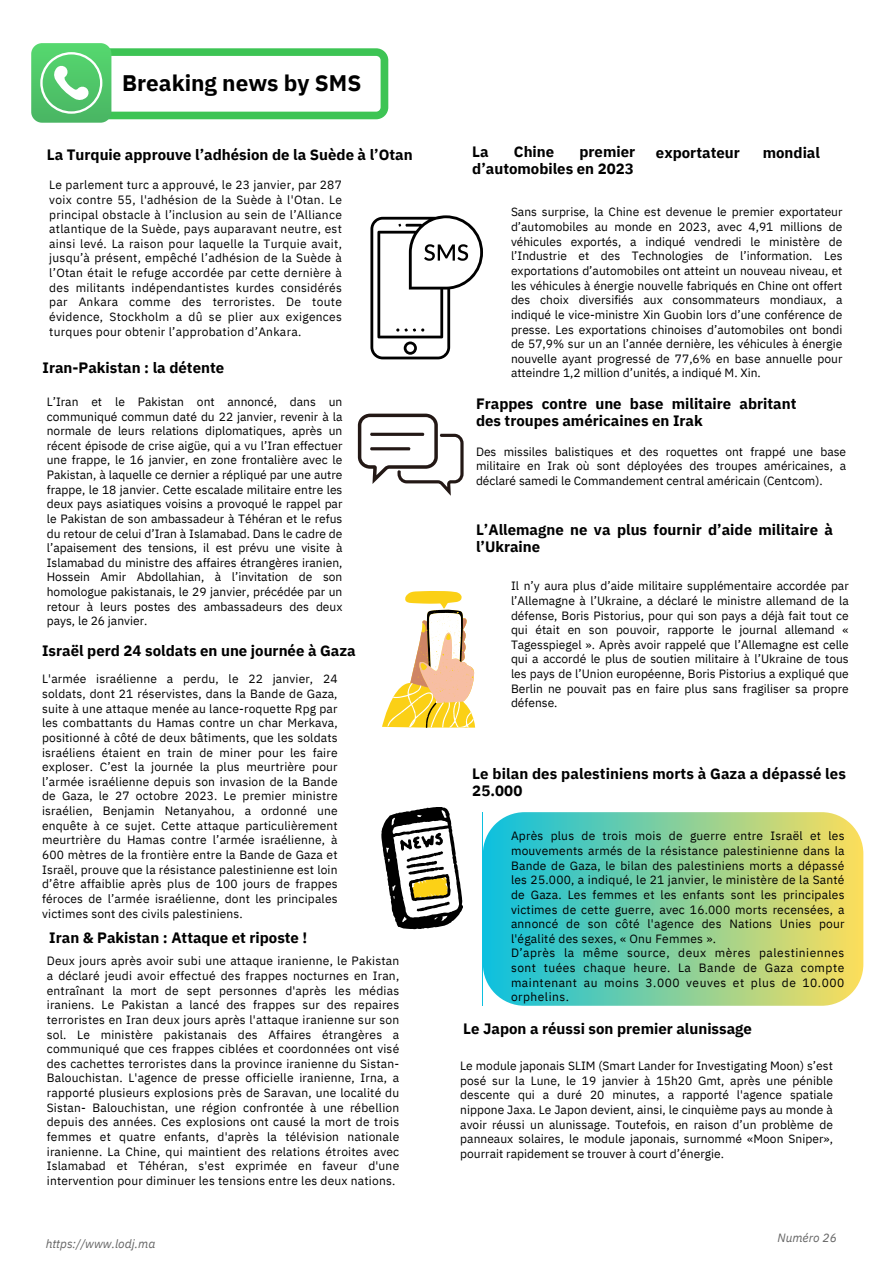
<style>
.page{position:relative;width:893px;height:1264px;background:#fff}
.page>*{position:absolute;margin:0;border:0;box-sizing:border-box;transform-origin:0 0}
.t1{font:700 22.5px "IBM Plex Sans";color:#000}
.t2{font:700 15px/16.8px "IBM Plex Sans";color:#000}
.t3{font:12px/14.7px "IBM Plex Sans";letter-spacing:.02em;color:#000;text-align:justify}
.t4{font:italic 12px "IBM Plex Sans";color:#646464}
</style>
<div class="page">
<svg style="left:358px;top:413px;width:105px;height:83px"></svg>
<svg style="left:381px;top:807px;width:82px;height:122px"></svg>
<svg style="left:31px;top:43px;width:358px;height:80px"></svg>
<svg style="left:382px;top:591px;width:93px;height:137px"></svg>
<svg style="left:370px;top:215px;width:113px;height:144px"></svg>
<div style="left:483px;top:812px;width:380px;height:193px;background:linear-gradient(to right,#12c1de,#f9de5f)"></div>
<h1 class="t1" style="left:122px;top:68px;width:241px">Breaking news by SMS</h1>
<p class="t2" style="left:47px;top:145px;width:367px">La Turquie approuve l’adhésion de la Suède à l’Otan</p>
<p class="t2" style="left:472px;top:143px;width:18px">La</p>
<p class="t2" style="left:514px;top:143px;width:42px">Chine</p>
<p class="t2" style="left:472px;top:143px;width:164px;text-align:right">premier<br>d’automobiles en 2023</p>
<p class="t2" style="left:656px;top:144px;width:85px">exportateur</p>
<p class="t2" style="left:762px;top:144px;width:59px">mondial</p>
<p class="t3" style="left:49px;top:177px;width:294px">Le parlement turc a approuvé, le 23 janvier, par 287 voix contre 55, l'adhésion de la Suède à l'Otan. Le principal obstacle à l’inclusion au sein de l’Alliance atlantique de la Suède, pays auparavant neutre, est ainsi levé. La raison pour laquelle la Turquie avait, jusqu’à présent, empêché l’adhésion de la Suède à l’Otan était le refuge accordée par cette dernière à des militants indépendantistes kurdes considérés par Ankara comme des terroristes. De toute évidence, Stockholm a dû se plier aux exigences turques pour obtenir l’approbation d’Ankara.</p>
<p class="t2" style="left:43px;top:359px;width:183px">Iran-Pakistan : la détente</p>
<p class="t3" style="left:47px;top:394px;width:297px">L’Iran et le Pakistan ont annoncé, dans un communiqué commun daté du 22 janvier, revenir à la normale de leurs relations diplomatiques, après un récent épisode de crise aigüe, qui a vu l’Iran effectuer une frappe, le 16 janvier, en zone frontalière avec le Pakistan, à laquelle ce dernier a répliqué par une autre frappe, le 18 janvier. Cette escalade militaire entre les deux pays asiatiques voisins a provoqué le rappel par le Pakistan de son ambassadeur à Téhéran et le refus du retour de celui d’Iran à Islamabad. Dans le cadre de l’apaisement des tensions, il est prévu une visite à Islamabad du ministre des affaires étrangères iranien, Hossein Amir Abdollahian, à l’invitation de son homologue pakistanais, le 29 janvier, précédée par un retour à leurs postes des ambassadeurs des deux pays, le 26 janvier.</p>
<p class="t2" style="left:42px;top:642px;width:315px">Israël perd 24 soldats en une journée à Gaza</p>
<p class="t3" style="left:42px;top:671px;width:297px">L'armée israélienne a perdu, le 22 janvier, 24 soldats, dont 21 réservistes, dans la Bande de Gaza, suite à une attaque menée au lance-roquette Rpg par les combattants du Hamas contre un char Merkava, positionné à côté de deux bâtiments, que les soldats israéliens étaient en train de miner pour les faire exploser. C’est la journée la plus meurtrière pour l’armée israélienne depuis son invasion de la Bande de Gaza, le 27 octobre 2023. Le premier ministre israélien, Benjamin Netanyahou, a ordonné une enquête à ce sujet. Cette attaque particulièrement meurtrière du Hamas contre l’armée israélienne, à 600 mètres de la frontière entre la Bande de Gaza et Israël, prouve que la résistance palestinienne est loin d’être affaiblie après plus de 100 jours de frappes féroces de l’armée israélienne, dont les principales victimes sont des civils palestiniens.</p>
<p class="t2" style="left:49px;top:928px;width:259px">Iran &amp; Pakistan : Attaque et riposte !</p>
<p class="t3" style="left:47px;top:953px;width:354px">Deux jours après avoir subi une attaque iranienne, le Pakistan a déclaré jeudi avoir effectué des frappes nocturnes en Iran, entraînant la mort de sept personnes d'après les médias iraniens. Le Pakistan a lancé des frappes sur des repaires terroristes en Iran deux jours après l'attaque iranienne sur son sol. Le ministère pakistanais des Affaires étrangères a communiqué que ces frappes ciblées et coordonnées ont visé des cachettes terroristes dans la province iranienne du Sistan-Balouchistan. L'agence de presse officielle iranienne, Irna, a rapporté plusieurs explosions près de Saravan, une localité du Sistan- Balouchistan, une région confrontée à une rébellion depuis des années. Ces explosions ont causé la mort de trois femmes et quatre enfants, d'après la télévision nationale iranienne. La Chine, qui maintient des relations étroites avec Islamabad et Téhéran, s'est exprimée en faveur d'une intervention pour diminuer les tensions entre les deux nations.</p>
<p class="t4" style="left:46px;top:1235px;width:111px">https://www.lodj.ma</p>
<p class="t3" style="left:511px;top:204px;width:333px">Sans surprise, la Chine est devenue le premier exportateur d’automobiles au monde en 2023, avec 4,91 millions de véhicules exportés, a indiqué vendredi le ministère de l’Industrie et des Technologies de l’information. Les exportations d’automobiles ont atteint un nouveau niveau, et les véhicules à énergie nouvelle fabriqués en Chine ont offert des choix diversifiés aux consommateurs mondiaux, a indiqué le vice-ministre Xin Guobin lors d’une conférence de presse. Les exportations chinoises d’automobiles ont bondi de 57,9% sur un an l’année dernière, les véhicules à énergie nouvelle ayant progressé de 77,6% en base annuelle pour atteindre 1,2 million d’unités, a indiqué M. Xin.</p>
<p class="t2" style="left:476px;top:395px;width:322px">Frappes contre une base militaire abritant des troupes américaines en Irak</p>
<p class="t3" style="left:476px;top:444px;width:372px">Des missiles balistiques et des roquettes ont frappé une base militaire en Irak où sont déployées des troupes américaines, a déclaré samedi le Commandement central américain (Centcom).</p>
<p class="t2" style="left:476px;top:521px;width:358px">L’Allemagne ne va plus fournir d’aide militaire à l’Ukraine</p>
<p class="t3" style="left:511px;top:578px;width:339px">Il n’y aura plus d’aide militaire supplémentaire accordée par l’Allemagne à l’Ukraine, a déclaré le ministre allemand de la défense, Boris Pistorius, pour qui son pays a déjà fait tout ce qui était en son pouvoir, rapporte le journal allemand « Tagesspiegel ». Après avoir rappelé que l’Allemagne est celle qui a accordé le plus de soutien militaire à l’Ukraine de tous les pays de l’Union européenne, Boris Pistorius a expliqué que Berlin ne pouvait pas en faire plus sans fragiliser sa propre défense.</p>
<p class="t2" style="left:472px;top:765px;width:375px">Le bilan des palestiniens morts à Gaza a dépassé les<br>25.000</p>
<p class="t3" style="left:511px;top:828px;width:335px;text-align:left">Après plus de trois mois de guerre entre Israël et les mouvements armés de la résistance palestinienne dans la Bande de Gaza, le bilan des palestiniens morts a dépassé les 25.000, a indiqué, le 21 janvier, le ministère de la Santé de Gaza. Les femmes et les enfants sont les principales victimes de cette guerre, avec 16.000 morts recensées, a annoncé de son côté l'agence des Nations Unies pour l'égalité des sexes, « Onu Femmes ».<br>D’après la même source, deux mères palestiniennes sont tuées chaque heure. La Bande de Gaza compte maintenant au moins 3.000 veuves et plus de 10.000 orphelins.</p>
<p class="t2" style="left:463px;top:1020px;width:290px">Le Japon a réussi son premier alunissage</p>
<p class="t3" style="left:460px;top:1058px;width:374px">Le module japonais SLIM (Smart Lander for Investigating Moon) s’est posé sur la Lune, le 19 janvier à 15h20 Gmt, après une pénible descente qui a duré 20 minutes, a rapporté l'agence spatiale nippone Jaxa. Le Japon devient, ainsi, le cinquième pays au monde à avoir réussi un alunissage. Toutefois, en raison d’un problème de panneaux solaires, le module japonais, surnommé «Moon Sniper», pourrait rapidement se trouver à court d’énergie.</p>
<p class="t4" style="left:777px;top:1229px;width:61px">Numéro 26</p>
</div>
